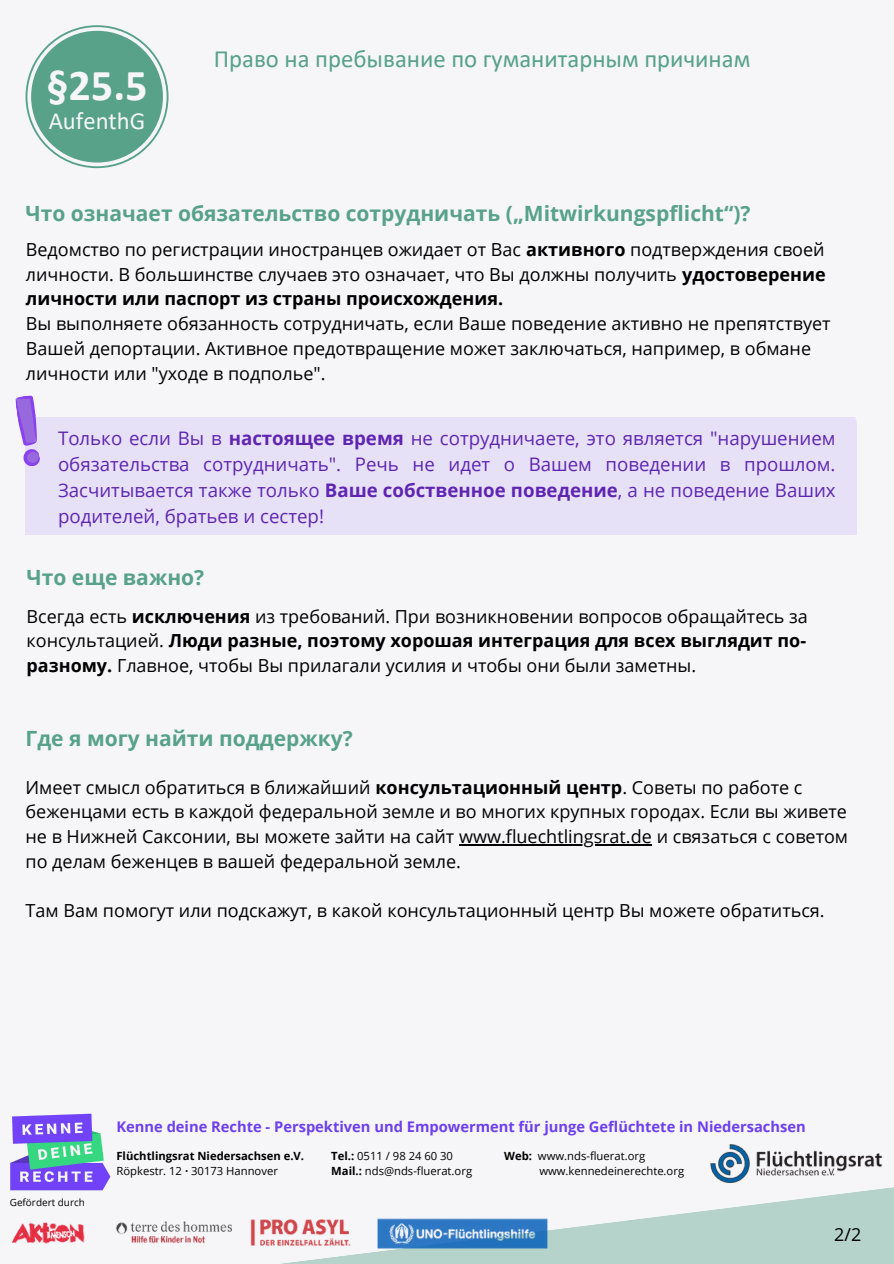
<style>
.page{position:relative;width:894px;height:1264px;background:#fff}
.page>*{position:absolute;margin:0;border:0;box-sizing:border-box;transform-origin:0 0}
.t1{font:700 44.25px "Calibri";color:#f6f5f7}
.t2{font:24.75px "Calibri";color:#57a289}
.t3{font:24.6px "Calibri";color:#f6f5f7}
.t4{font:700 21px "Open Sans";color:#57a289}
.t5{font:18.6px/25.8px "Open Sans";color:#5f25b1;text-align:justify}
.t6{font:18px/24.8px "Open Sans";color:#000}
.t7{font:700 14.7px "Open Sans";color:#6d3fee}
.t8{font:11.25px/15px "Open Sans";color:#000}
.t9{font:700 11.25px/15px "Open Sans";color:#000}
.t10{font:9.9px "Open Sans";color:#000}
.s1{font-weight:700}
.s2{font-weight:400}
</style>
<div class="page">
<div style="left:0;top:0;width:893px;height:1263px;background:#f6f5f7"></div>
<svg style="left:289px;top:1187px;width:604px;height:76px;fill:#b6d3cb"></svg>
<img style="left:710px;top:1144px;width:172px;height:39px">
<img style="left:10px;top:1113px;width:101px;height:78px">
<svg style="left:26px;top:25px;width:142px;height:143px"></svg>
<div style="left:31px;top:31px;width:132px;height:131px;background:#57a289;border-radius:50%"></div>
<hr style="left:459px;top:844px;width:193px;height:1px;background:#000">
<img style="left:12px;top:1216px;width:536px;height:34px">
<svg style="left:15px;top:395px;width:26px;height:72px"></svg>
<p class="t1" style="left:46px;top:67px;width:103px">§25.5</p>
<p class="t3" style="left:49px;top:110px;width:98px">AufenthG</p>
<h6 class="t2" style="left:214px;top:48px;width:538px">Право на пребывание по гуманитарным причинам</h6>
<h6 class="t4" style="left:26px;top:199px;width:726px">Что означает обязательство сотрудничать („Mitwirkungspflicht“)?</h6>
<h6 class="t6" style="left:26px;top:236px;width:806px">Ведомство по регистрации иностранцев ожидает от Bас <span class="s1">активного</span> подтверждения своей личности. В большинстве случаев это означает, что Вы должны получить <span class="s1">удостоверение личности или паспорт из страны происхождения.<br></span>Вы выполняете обязанность сотрудничать, если Ваше поведение активно не препятствует Bашей депортации. Активное предотвращение может заключаться, например, в обмане личности или "уходе в подполье".</h6>
<h5 class="t5" style="left:58px;top:425px;width:778px">Только если Вы в <span class="s1">настоящее время</span> не сотрудничаете, это является "нарушением обязательства сотрудничать". Речь не идет о Вашем поведении в прошлом.<br>Засчитывается также только <span class="s1">Ваше собственное поведение</span>, а не поведение Ваших родителей, братьев и сестер!</h5>
<h3 class="t4" style="left:27px;top:562px;width:179px">Что еще важно?</h3>
<h4 class="t6" style="left:27px;top:603px;width:782px;text-align:justify">Всегда есть <span class="s1">исключения</span> из требований. При возникновении вопросов обращайтесь за консультацией. <span class="s1">Люди разные, поэтому хорошая интеграция для всех выглядит по&shy;разному.</span> Главное, чтобы Вы прилагали усилия и чтобы они были заметны.</h4>
<h4 class="t4" style="left:26px;top:724px;width:328px">Где я могу найти поддержку?</h4>
<h4 class="t6" style="left:26px;top:774px;width:823px">Имеет смысл обратиться в ближайший <span class="s1">консультационный центр</span>. Советы по работе с беженцами есть в каждой федеральной земле и во многих крупных городах. Если вы живете не в Нижней Саксонии, вы можете зайти на сайт www.fluechtlingsrat.de и связаться с советом</h4>
<h3 class="t6" style="left:26px;top:848px;width:437px">по делам беженцев в вашей федеральной земле.</h3>
<h3 class="t6" style="left:26px;top:898px;width:800px">Там Вам помогут или подскажут, в какой консультационный центр Вы можете обратиться.</h3>
<p class="t10" style="left:10px;top:1195px;width:77px">Gefördert durch</p>
<h2 class="t7" style="left:116px;top:1116px;width:690px">Kenne deine Rechte - Perspektiven und Empowerment für junge Geflüchtete in Niedersachsen</h2>
<h2 class="t9" style="left:116px;top:1147px;width:189px">Flüchtlingsrat Niedersachsen e.V.<br><span class="s2">Röpkestr. 12</span> · <span class="s2">30173 Hannover</span></h2>
<h3 class="t8" style="left:331px;top:1147px;width:142px"><span class="s1">Tel.:</span> 0511 / 98 24 60 30<br><span class="s1">Mail.:</span> nds@nds-fluerat.org</h3>
<h4 class="t8" style="left:539px;top:1147px;width:146px;text-indent:-35px"><span class="s1">Web:</span> www.nds-fluerat.org www.kennedeinerechte.org</h4>
<h4 class="t6" style="left:834px;top:1221px;width:29px">2/2</h4>
</div>
